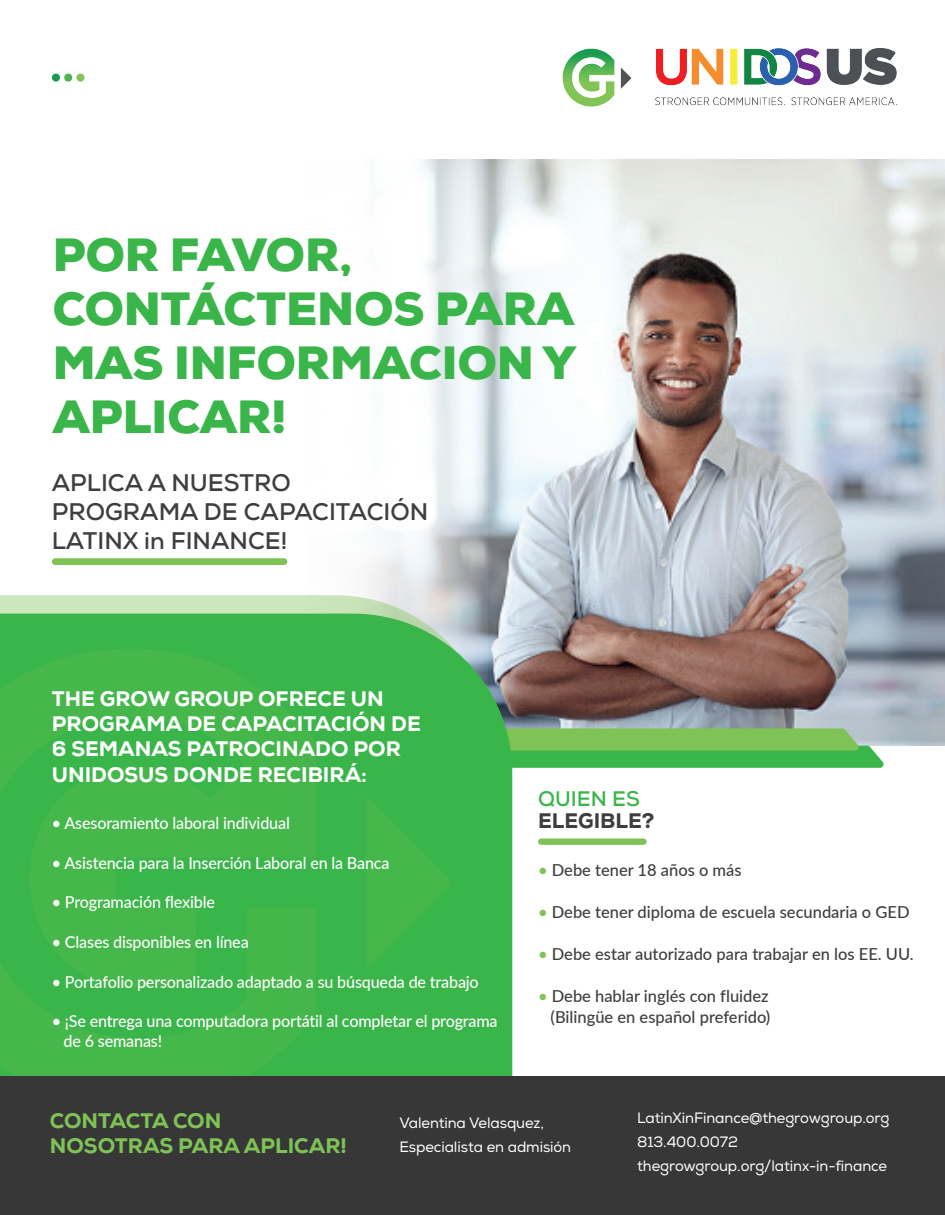
<style>
.page{position:relative;width:945px;height:1215px;background:#fff}
.page>*{position:absolute;margin:0;border:0;box-sizing:border-box;transform-origin:0 0}
.t1{font:900 46.5px/54px "Nexa";color:#3ab54a}
.t2{font:700 24px/28.8px "Nexa";color:#3e3e3f}
.t3{font:800 21px/25.2px "Nexa";color:#fff}
.t4{font:800 21px/25.2px "Nexa";color:#7fc356}
.t5{font:800 21px "Nexa";color:#3e3e3f}
.t6{font:700 21px "Nexa";color:#3ab54a}
.t7{font:500 16.5px/19.8px "Lato";letter-spacing:-.01em;color:#fff}
.t8{font:500 16.5px/21px "Lato";color:#3e3e3f;text-align:right}
.t9{font:15px/24px "Nexa";letter-spacing:-.005em;color:#fff}
.s1{color:#7fc356}
</style>
<div class="page">
<img style="left:562px;top:48px;width:70px;height:59px">
<img style="left:655px;top:48px;width:242px;height:58px">
<img style="left:487px;top:160px;width:458px;height:586px">
<svg style="left:512px;top:728px;width:373px;height:40px;background:#66bd59"></svg>
<svg style="left:51px;top:160px;width:436px;height:435px"></svg>
<svg style="left:0;top:595px;width:495px;height:19px;background:#c8dfbe"></svg>
<div style="left:0;top:614px;width:512px;height:463px;background:#3ab54a"></div>
<svg style="left:0;top:649px;width:317px;height:428px;background:#40b54a"></svg>
<svg style="left:366px;top:797px;width:86px;height:172px;background:#3fb64a"></svg>
<div style="left:52px;top:558px;width:235px;height:7px;background:#7fc356;border-radius:3px"></div>
<div style="left:538px;top:838px;width:109px;height:7px;background:#7fc356;border-radius:3px"></div>
<div style="left:52px;top:74px;width:8px;height:8px;background:#179c50;border-radius:4px"></div>
<div style="left:64px;top:74px;width:8px;height:8px;background:#51b453;border-radius:4px"></div>
<div style="left:77px;top:74px;width:8px;height:8px;background:#82c555;border-radius:4px"></div>
<div style="left:0;top:1077px;width:945px;height:138px;background:#373738"></div>
<h1 class="t1" style="left:53px;top:228px;width:525px">POR FAVOR,<br>CONTÁCTENOS PARA<br>MAS INFORMACION Y<br>APLICAR!</h1>
<h2 class="t2" style="left:52px;top:469px;width:378px">APLICA A NUESTRO<br>PROGRAMA DE CAPACITACIÓN<br>LATINX in FINANCE!</h2>
<p class="t3" style="left:52px;top:686px;width:370px">THE GROW GROUP OFRECE UN<br>PROGRAMA DE CAPACITACIÓN DE<br>6 SEMANAS PATROCINADO POR<br>UNIDOSUS DONDE RECIBIRÁ:</p>
<p class="t6" style="left:538px;top:785px;width:103px">QUIEN ES</p>
<p class="t7" style="left:52px;top:813px;width:239px">• Asesoramiento laboral individual</p>
<p class="t5" style="left:538px;top:807px;width:118px">ELEGIBLE?</p>
<p class="t7" style="left:52px;top:852px;width:339px">• Asistencia para la Inserción Laboral en la Banca</p>
<p class="t7" style="left:52px;top:892px;width:165px">• Programación flexible</p>
<p class="t7" style="left:52px;top:931px;width:198px">• Clases disponibles en línea</p>
<p class="t7" style="left:52px;top:971px;width:428px">• Portafolio personalizado adaptado a su búsqueda de trabajo</p>
<p class="t7" style="left:64px;top:1011px;width:436px;text-indent:-12px">• ¡Se entrega una computadora portátil al completar el programa de 6 semanas!</p>
<p class="t8" style="left:538px;top:859px;width:205px"><span class="s1">•</span> Debe tener 18 años o más</p>
<p class="t8" style="left:538px;top:901px;width:373px"><span class="s1">•</span> Debe tener diploma de escuela secundaria o GED</p>
<p class="t8" style="left:538px;top:943px;width:377px"><span class="s1">•</span> Debe estar autorizado para trabajar en los EE. UU.</p>
<p class="t8" style="left:538px;top:985px;width:234px"><span class="s1">•</span> Debe hablar inglés con fluidez (Bilingüe en español preferido)</p>
<p class="t4" style="left:50px;top:1108px;width:299px">CONTACTA CON<br>NOSOTRAS PARA APLICAR!</p>
<p class="t9" style="left:399px;top:1111px;width:173px">Valentina Velasquez,<br>Especialista en admisión</p>
<p class="t9" style="left:637px;top:1106px;width:254px">LatinXinFinance@thegrowgroup.org<br>813.400.0072 thegrowgroup.org/latinx-in-finance</p>
</div>
